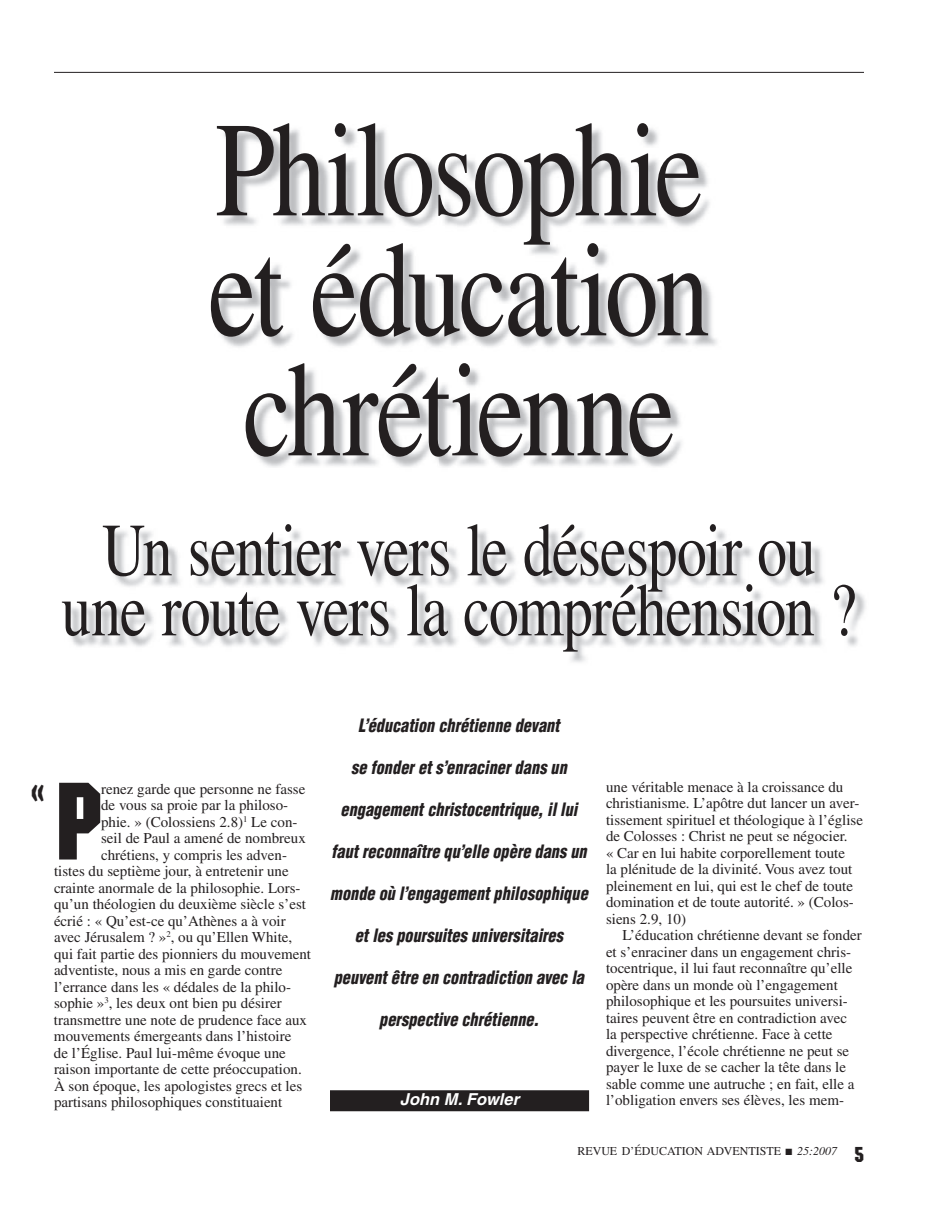
<style>
.page{position:relative;width:936px;height:1224px;background:#fff}
.page>*{position:absolute;margin:0;border:0;box-sizing:border-box;transform-origin:0 0}
.t1{font:135px/120px "Times";letter-spacing:-.025em;color:#231f20;text-align:justify;scale:.8 1}
.t2{font:107.1px "Machine";color:#231f20}
.t3{font:75px/60px "Times";letter-spacing:-.02em;color:#231f20;text-align:center;scale:.8 1}
.t4{font:37.95px "Machine";color:#231f20}
.t5{font:21px "Machine";color:#231f20}
.t6{font:italic 900 condensed 18px "Helvetica";color:#231f20;scale:.9 1}
.t7{font:italic 700 16.5px "Helvetica";color:#fff}
.t8{font:15px/16.5px "Times";color:#231f20}
.t9{font:12px "Times";color:#231f20}
.s1{font-style:italic}
</style>
<div class="page">
<hr style="left:54px;top:72px;width:810px;height:1px;background:#231f20">
<div style="left:330px;top:1090px;width:259px;height:21px;background:#231f20"></div>
<img style="left:69px;top:128px;width:797px;height:535px">
<h1 class="t1" style="left:208px;top:109px;width:628px">Philosophie et éducation chrétienne</h1>
<h3 class="t3" style="left:61px;top:520px;width:996px">Un sentier vers le désespoir ou une route vers la compréhension ?</h3>
<h3 class="t4" style="left:30px;top:772px;width:17px">«</h3>
<h2 class="t2" style="left:54px;top:760px;width:49px">P</h2>
<p class="t8" style="left:101px;top:780px;width:206px">renez garde que personne ne fasse</p>
<p class="t8" style="left:101px;top:797px;width:189px">de vous sa proie par la philoso-</p>
<p class="t8" style="left:101px;top:813px;width:198px">phie. » (Colossiens 2.8)<sup>1</sup> Le con-</p>
<p class="t8" style="left:101px;top:830px;width:206px">seil de Paul a amené de nombreux</p>
<p class="t8" style="left:101px;top:846px;width:187px">chrétiens, y compris les adven-</p>
<p class="t8" style="left:54px;top:863px;width:236px">tistes du septième jour, à entretenir une</p>
<p class="t8" style="left:54px;top:879px;width:248px">crainte anormale de la philosophie. Lors-</p>
<p class="t8" style="left:54px;top:896px;width:254px">qu’un théologien du deuxième siècle s’est</p>
<p class="t8" style="left:54px;top:912px;width:233px">écrié : « Qu’est-ce qu’Athènes a à voir</p>
<p class="t8" style="left:54px;top:929px;width:240px">avec Jérusalem ? »<sup>2</sup>, ou qu’Ellen White,</p>
<p class="t8" style="left:54px;top:945px;width:259px">qui fait partie des pionniers du mouvement</p>
<p class="t8" style="left:54px;top:962px;width:230px">adventiste, nous a mis en garde contre</p>
<p class="t8" style="left:54px;top:978px;width:239px">l’errance dans les « dédales de la philo-</p>
<p class="t8" style="left:54px;top:995px;width:229px">sophie »<sup>3</sup>, les deux ont bien pu désirer</p>
<p class="t8" style="left:54px;top:1011px;width:255px">transmettre une note de prudence face aux</p>
<p class="t8" style="left:54px;top:1028px;width:239px">mouvements émergeants dans l’histoire</p>
<p class="t8" style="left:54px;top:1044px;width:233px">de l’Église. Paul lui-même évoque une</p>
<p class="t8" style="left:54px;top:1061px;width:249px">raison importante de cette préoccupation.</p>
<p class="t8" style="left:54px;top:1077px;width:250px">À son époque, les apologistes grecs et les</p>
<p class="t8" style="left:54px;top:1094px;width:230px">partisans philosophiques constituaient</p>
<p class="t6" style="left:358px;top:714px;width:225px">L’éducation chrétienne devant</p>
<p class="t6" style="left:351px;top:756px;width:241px">se fonder et s’enraciner dans un</p>
<p class="t6" style="left:341px;top:798px;width:265px">engagement christocentrique, il lui</p>
<p class="t6" style="left:331px;top:840px;width:285px">faut reconnaître qu’elle opère dans un</p>
<p class="t6" style="left:330px;top:882px;width:288px">monde où l’engagement philosophique</p>
<p class="t6" style="left:355px;top:924px;width:233px">et les poursuites universitaires</p>
<p class="t6" style="left:334px;top:966px;width:280px">peuvent être en contradiction avec la</p>
<p class="t6" style="left:379px;top:1008px;width:179px">perspective chrétienne.</p>
<p class="t8" style="left:606px;top:779px;width:259px">une véritable menace à la croissance du christianisme. L’apôtre dut lancer un aver&shy;tissement spirituel et théologique à l’église de Colosses : Christ ne peut se négocier.<br>« Car en lui habite corporellement toute<br>la plénitude de la divinité. Vous avez tout pleinement en lui, qui est le chef de toute domination et de toute autorité. » (Colos&shy;siens 2.9, 10)</p>
<p class="t8" style="left:606px;top:927px;width:257px;text-indent:17px">L’éducation chrétienne devant se fonder et s’enraciner dans un engagement chris&shy;tocentrique, il lui faut reconnaître qu’elle opère dans un monde où l’engagement philosophique et les poursuites universi&shy;taires peuvent être en contradiction avec<br>la perspective chrétienne. Face à cette divergence, l’école chrétienne ne peut se payer le luxe de se cacher la tête dans le sable comme une autruche ; en fait, elle a</p>
<p class="t7" style="left:400px;top:1089px;width:121px">John M. Fowler</p>
<p class="t8" style="left:606px;top:1092px;width:240px">l’obligation envers ses élèves, les mem-</p>
<p class="t9" style="left:577px;top:1145px;width:261px">REVUE D’ÉDUCATION ADVENTISTE ■ <span class="s1">25:2007</span></p>
<h3 class="t5" style="left:854px;top:1142px;width:11px">5</h3>
</div>
